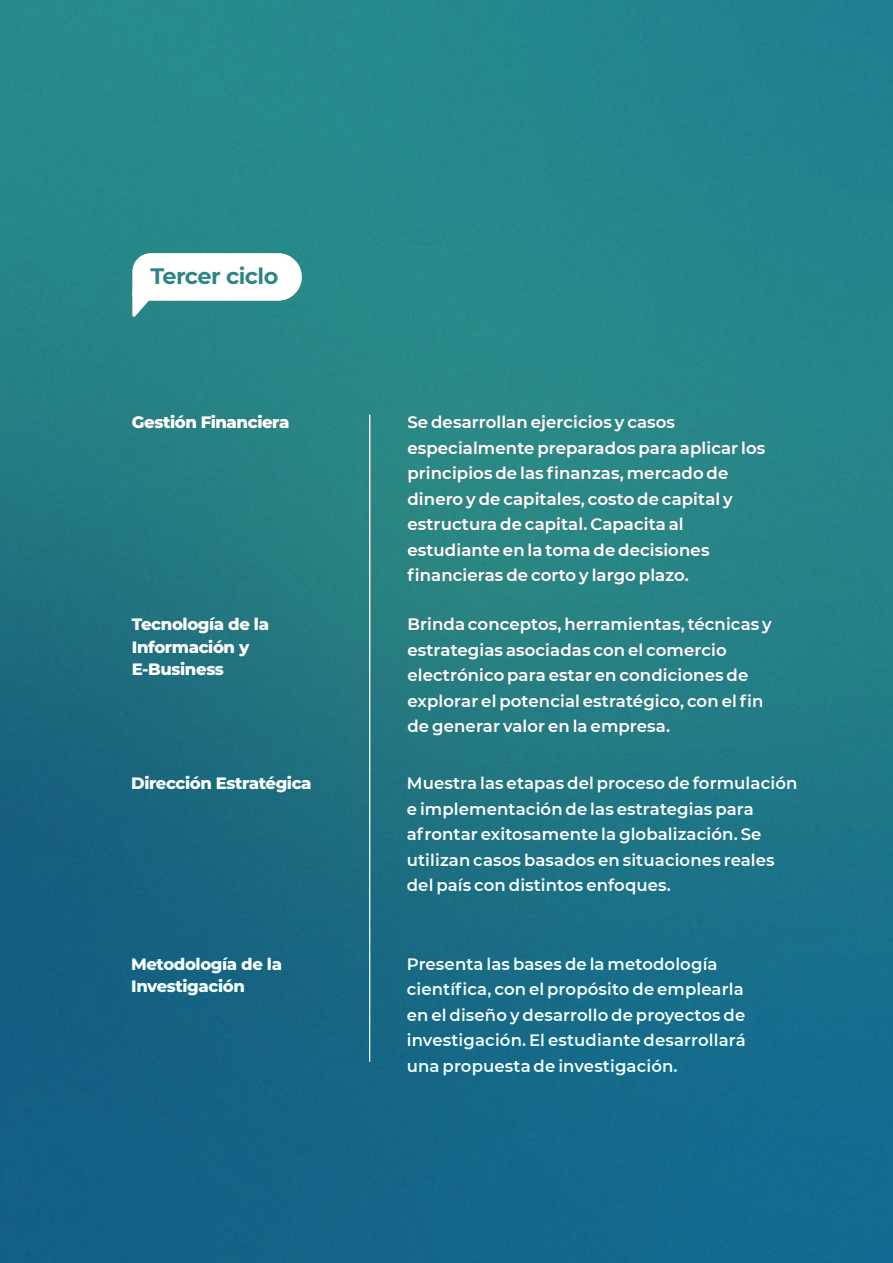
<style>
.page{position:relative;width:893px;height:1263px;background:#fff}
.page>*{position:absolute;margin:0;border:0;box-sizing:border-box;transform-origin:0 0}
.t1{font:700 22.5px "Montserrat";letter-spacing:-.025em;color:#208093}
.t2{font:600 16.5px/25.5px "Montserrat";letter-spacing:.01em;color:#fff}
.t3{font:800 16.5px/22.5px "Montserrat";letter-spacing:-.025em;color:#fff}
</style>
<div class="page">
<img style="left:0;top:0;width:893px;height:1263px">
<h1 class="t1" style="left:150px;top:260px;width:130px">Tercer ciclo</h1>
<p class="t3" style="left:132px;top:410px;width:159px">Gestión Financiera</p>
<p class="t2" style="left:407px;top:409px;width:359px">Se desarrollan ejercicios y casos especialmente preparados para aplicar los principios de las finanzas, mercado de dinero y de capitales, costo de capital y estructura de capital. Capacita al estudiante en la toma de decisiones financieras de corto y largo plazo.</p>
<p class="t3" style="left:132px;top:612px;width:139px">Tecnología de la<br>Información y<br>E-Business</p>
<p class="t2" style="left:407px;top:611px;width:366px">Brinda conceptos, herramientas, técnicas y estrategias asociadas con el comercio electrónico para estar en condiciones de explorar el potencial estratégico, con el fin de generar valor en la empresa.</p>
<p class="t3" style="left:131px;top:771px;width:182px">Dirección Estratégica</p>
<p class="t2" style="left:407px;top:770px;width:392px">Muestra las etapas del proceso de formulación e implementación de las estrategias para afrontar exitosamente la globalización. Se utilizan casos basados en situaciones reales del país con distintos enfoques.</p>
<p class="t3" style="left:131px;top:952px;width:152px">Metodología de la<br>Investigación</p>
<p class="t2" style="left:407px;top:951px;width:340px">Presenta las bases de la metodología científica, con el propósito de emplearla en el diseño y desarrollo de proyectos de investigación. El estudiante desarrollará una propuesta de investigación.</p>
</div>
